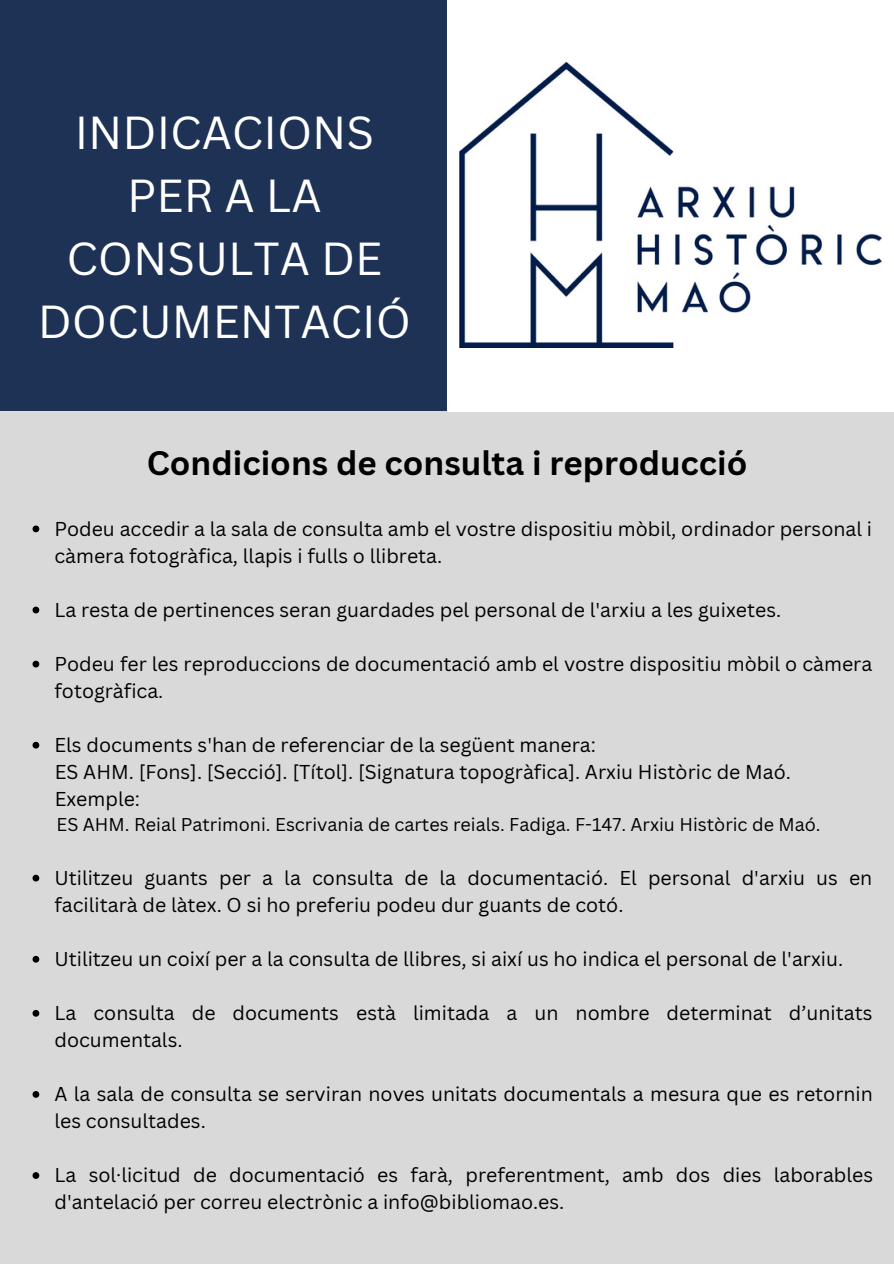
<style>
.page{position:relative;width:894px;height:1264px;background:#fff}
.page>*{position:absolute;margin:0;border:0;box-sizing:border-box;transform-origin:0 0}
.t1{font:45px/63px "Canva Sans";color:#fff;text-align:center}
.t2{font:700 33px "Canva Sans";color:#000}
.t3{font:19.5px/27px "Canva Sans";color:#000}
.t4{font:18px "Canva Sans";color:#000}
</style>
<div class="page">
<div style="left:0;top:0;width:893px;height:1263px;background:#1e3256"></div>
<div style="left:0;top:411px;width:893px;height:852px;background:#d9d9d9"></div>
<div style="left:447px;top:0;width:446px;height:411px;background:#fff"></div>
<img style="left:459px;top:63px;width:422px;height:285px">
<svg style="left:32px;top:525px;width:7px;height:7px"></svg>
<svg style="left:32px;top:606px;width:7px;height:7px"></svg>
<svg style="left:32px;top:660px;width:7px;height:7px"></svg>
<svg style="left:32px;top:741px;width:7px;height:7px"></svg>
<svg style="left:32px;top:874px;width:7px;height:7px"></svg>
<svg style="left:32px;top:955px;width:7px;height:7px"></svg>
<svg style="left:32px;top:1010px;width:7px;height:6px"></svg>
<svg style="left:32px;top:1091px;width:7px;height:6px"></svg>
<svg style="left:32px;top:1172px;width:7px;height:6px"></svg>
<h1 class="t1" style="left:38px;top:100px;width:374px">INDICACIONS<br>PER A LA<br>CONSULTA DE<br>DOCUMENTACIÓ</h1>
<h2 class="t2" style="left:147px;top:440px;width:602px">Condicions de consulta i reproducció</h2>
<p class="t3" style="left:54px;top:514px;width:819px">Podeu accedir a la sala de consulta amb el vostre dispositiu mòbil, ordinador personal i càmera fotogràfica, llapis i fulls o llibreta.</p>
<p class="t3" style="left:54px;top:595px;width:728px">La resta de pertinences seran guardades pel personal de l'arxiu a les guixetes.</p>
<p class="t3" style="left:54px;top:649px;width:819px">Podeu fer les reproduccions de documentació amb el vostre dispositiu mòbil o càmera fotogràfica.</p>
<p class="t3" style="left:54px;top:731px;width:542px">Els documents s'han de referenciar de la següent manera:</p>
<p class="t3" style="left:55px;top:758px;width:737px">ES AHM. [Fons]. [Secció]. [Títol]. [Signatura topogràfica]. Arxiu Històric de Maó.<br>Exemple:</p>
<p class="t4" style="left:57px;top:811px;width:765px">ES AHM. Reial Patrimoni. Escrivania de cartes reials. Fadiga. F-147. Arxiu Històric de Maó.</p>
<p class="t3" style="left:54px;top:863px;width:819px">Utilitzeu guants per a la consulta de la documentació. El personal d'arxiu us en facilitarà de làtex. O si ho preferiu podeu dur guants de cotó.</p>
<p class="t3" style="left:54px;top:944px;width:790px">Utilitzeu un coixí per a la consulta de llibres, si així us ho indica el personal de l'arxiu.</p>
<p class="t3" style="left:54px;top:999px;width:819px">La consulta de documents està limitada a un nombre determinat d’unitats documentals.</p>
<p class="t3" style="left:54px;top:1080px;width:819px">A la sala de consulta se serviran noves unitats documentals a mesura que es retornin les consultades.</p>
<p class="t3" style="left:54px;top:1161px;width:820px">La sol·licitud de documentació es farà, preferentment, amb dos dies laborables d'antelació per correu electrònic a info@bibliomao.es.</p>
</div>
